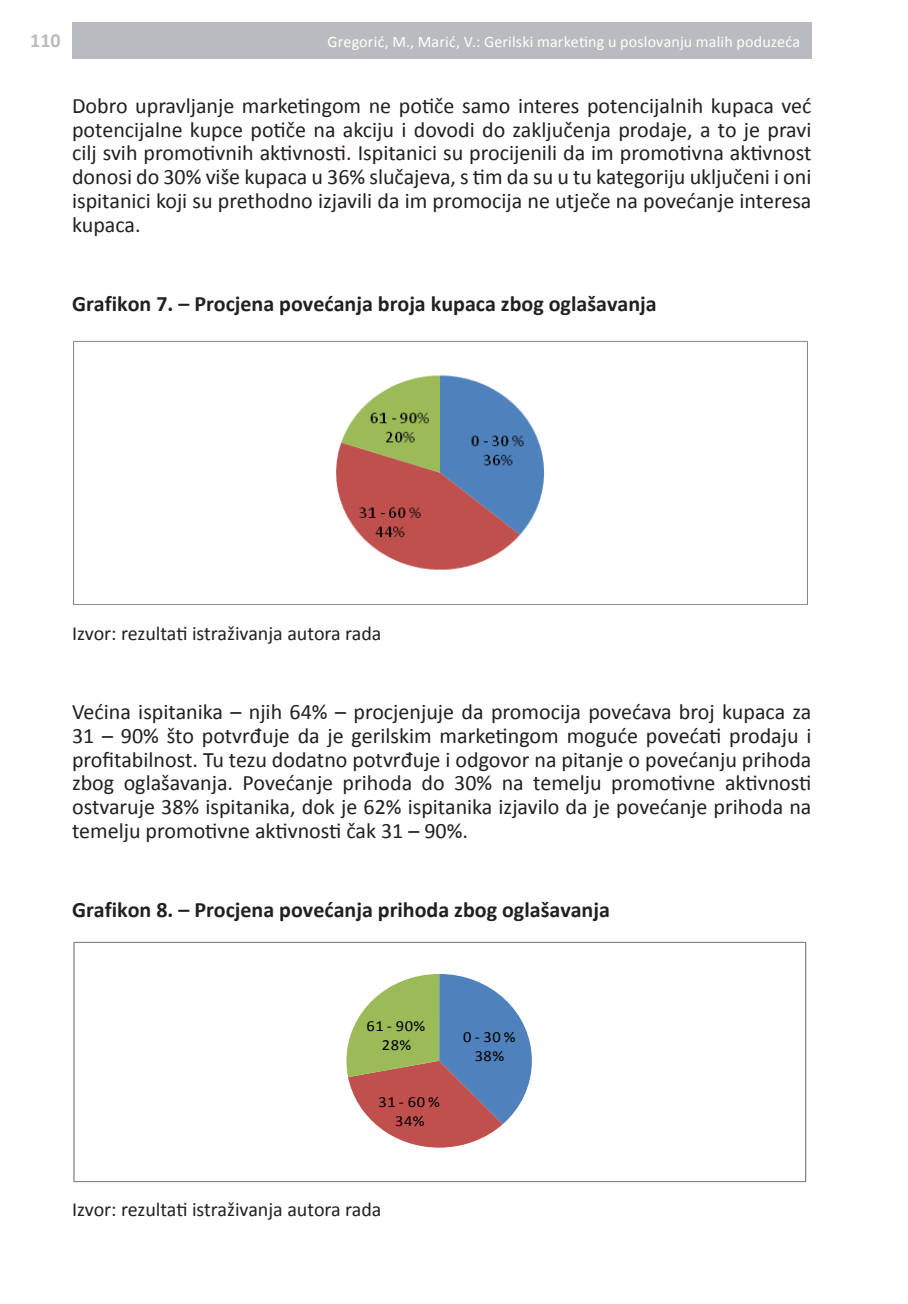
<style>
.page{position:relative;width:908px;height:1304px;background:#fff}
.page>*{position:absolute;margin:0;border:0;box-sizing:border-box;transform-origin:0 0}
.t1{font:22px/23.8px "Calibri";color:#231f20;text-align:justify}
.t2{font:700 22px "Calibri";color:#231f20}
.t3{font:20px "Calibri";color:#231f20}
.t4{font:700 20px "Calibri";color:#babbbe}
.t5{font:16px "Calibri";letter-spacing:.01em;color:#fff}
.t6{font:15.4px/19px "Calibri";letter-spacing:.03em;color:#000;text-align:center;scale:1.07 1}
</style>
<div class="page">
<div style="left:72px;top:22px;width:739px;height:37px;background:#babbbe"></div>
<img style="left:73px;top:340px;width:734px;height:265px">
<svg style="left:346px;top:974px;width:185px;height:174px"></svg>
<div style="left:73px;top:942px;width:732px;height:240px;border:1px solid #868686"></div>
<p class="t4" style="left:30px;top:28px;width:32px">110</p>
<p class="t5" style="left:327px;top:31px;width:474px">Gregorić, M., Marić, V.: Gerilski marketing u poslovanju malih poduzeća</p>
<p class="t1" style="left:72px;top:93px;width:740px">Dobro upravljanje marketingom ne potiče samo interes potencijalnih kupaca već potencijalne kupce potiče na akciju i dovodi do zaključenja prodaje, a to je pravi cilj svih promotivnih aktivnosti. Ispitanici su procijenili da im promotivna aktivnost donosi do 30% više kupaca u 36% slučajeva, s tim da su u tu kategoriju uključeni i oni ispitanici koji su prethodno izjavili da im promocija ne utječe na povećanje interesa kupaca.</p>
<p class="t2" style="left:72px;top:290px;width:586px">Grafikon 7. – Procjena povećanja broja kupaca zbog oglašavanja</p>
<p class="t3" style="left:72px;top:621px;width:311px">Izvor: rezultati istraživanja autora rada</p>
<p class="t1" style="left:72px;top:699px;width:740px">Većina ispitanika – njih 64% – procjenjuje da promocija povećava broj kupaca za 31 – 90% što potvrđuje da je gerilskim marketingom moguće povećati prodaju i profitabilnost. Tu tezu dodatno potvrđuje i odgovor na pitanje o povećanju prihoda zbog oglašavanja. Povećanje prihoda do 30% na temelju promotivne aktivnosti ostvaruje 38% ispitanika, dok je 62% ispitanika izjavilo da je povećanje prihoda na temelju promotivne aktivnosti čak 31 – 90%.</p>
<p class="t2" style="left:72px;top:896px;width:539px">Grafikon 8. – Procjena povećanja prihoda zbog oglašavanja</p>
<p class="t6" style="left:366px;top:1016px;width:56px">61 - 90%<br>28%</p>
<p class="t6" style="left:378px;top:1092px;width:59px">31 - 60 %<br>34%</p>
<p class="t6" style="left:463px;top:1026px;width:50px">0 -30 %<br>38%</p>
<p class="t3" style="left:72px;top:1197px;width:311px">Izvor: rezultati istraživanja autora rada</p>
</div>
